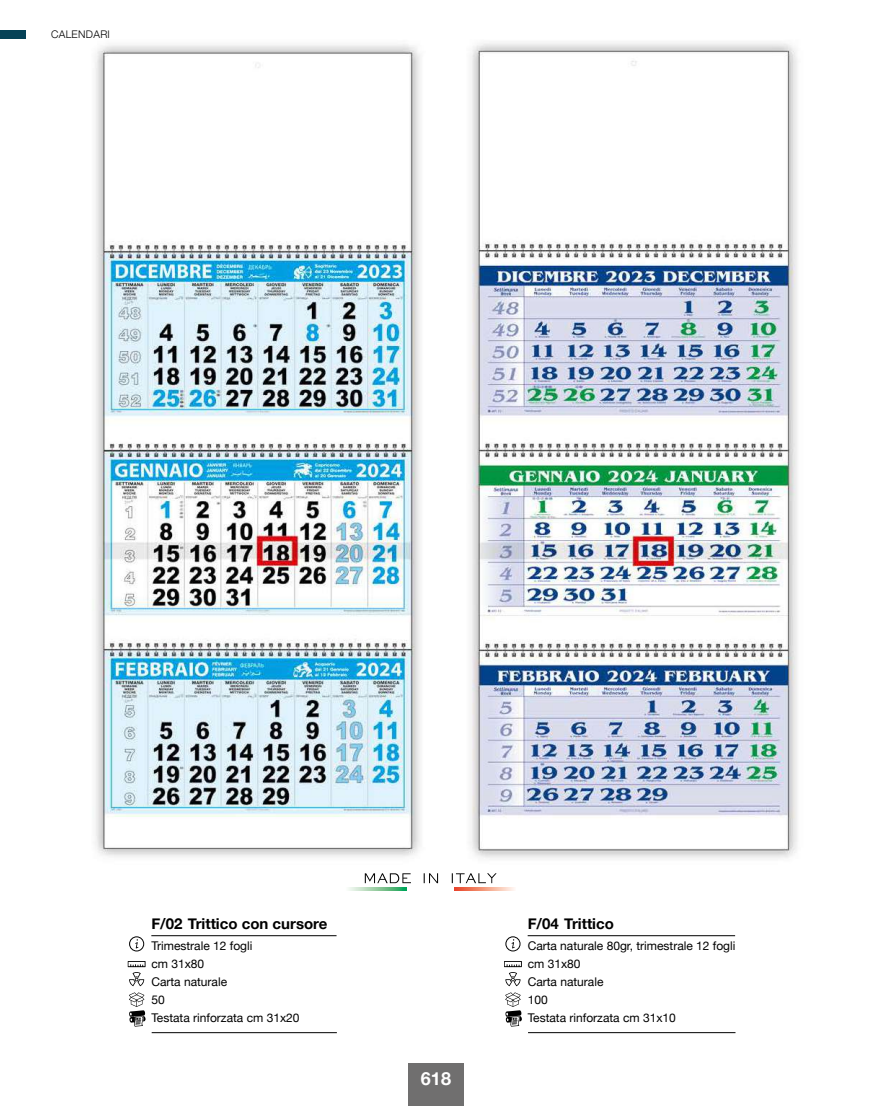
<style>
.page{position:relative;width:872px;height:1106px;background:#fff}
.page>*{position:absolute;margin:0;border:0;box-sizing:border-box;transform-origin:0 0}
.t1{font:700 18px "Helvetica Neue";color:#fff}
.t2{font:700 15px "Helvetica Neue";color:#000}
.t3{font:12px/18px "Helvetica Neue";color:#000}
.t4{font:300 10.5px "Helvetica Neue";letter-spacing:.03em;color:#000}
</style>
<div class="page">
<img style="left:0;top:38px;width:798px;height:1068px">
<svg style="left:128px;top:961px;width:17px;height:25px"></svg>
<svg style="left:504px;top:961px;width:18px;height:25px"></svg>
<svg style="left:129px;top:936px;width:15px;height:15px"></svg>
<svg style="left:505px;top:936px;width:15px;height:15px"></svg>
<hr style="left:151px;top:935px;width:185px;height:1px;background:#000">
<hr style="left:527px;top:935px;width:208px;height:1px;background:#000">
<svg style="left:129px;top:992px;width:17px;height:34px"></svg>
<svg style="left:505px;top:992px;width:17px;height:34px"></svg>
<hr style="left:152px;top:1032px;width:185px;height:1px;background:#000">
<hr style="left:528px;top:1032px;width:207px;height:1px;background:#000">
<svg style="left:346px;top:873px;width:170px;height:17px"></svg>
<div style="left:408px;top:1063px;width:55px;height:43px;background:#706f6f"></div>
<div style="left:0;top:30px;width:26px;height:8px;background:#054257"></div>
<p class="t4" style="left:51px;top:26px;width:60px">CALENDARI</p>
<p class="t2" style="left:151px;top:911px;width:177px">F/02 Trittico con cursore</p>
<p class="t3" style="left:151px;top:937px;width:150px">Trimestrale 12 fogli<br>cm 31x80<br>Carta naturale<br>50<br>Testata rinforzata cm 31x20</p>
<h1 class="t1" style="left:421px;top:1064px;width:32px">618</h1>
<p class="t2" style="left:527px;top:911px;width:88px">F/04 Trittico</p>
<p class="t3" style="left:527px;top:937px;width:209px">Carta naturale 80gr, trimestrale 12 fogli cm 31x80<br>Carta naturale<br>100<br>Testata rinforzata cm 31x10</p>
</div>
